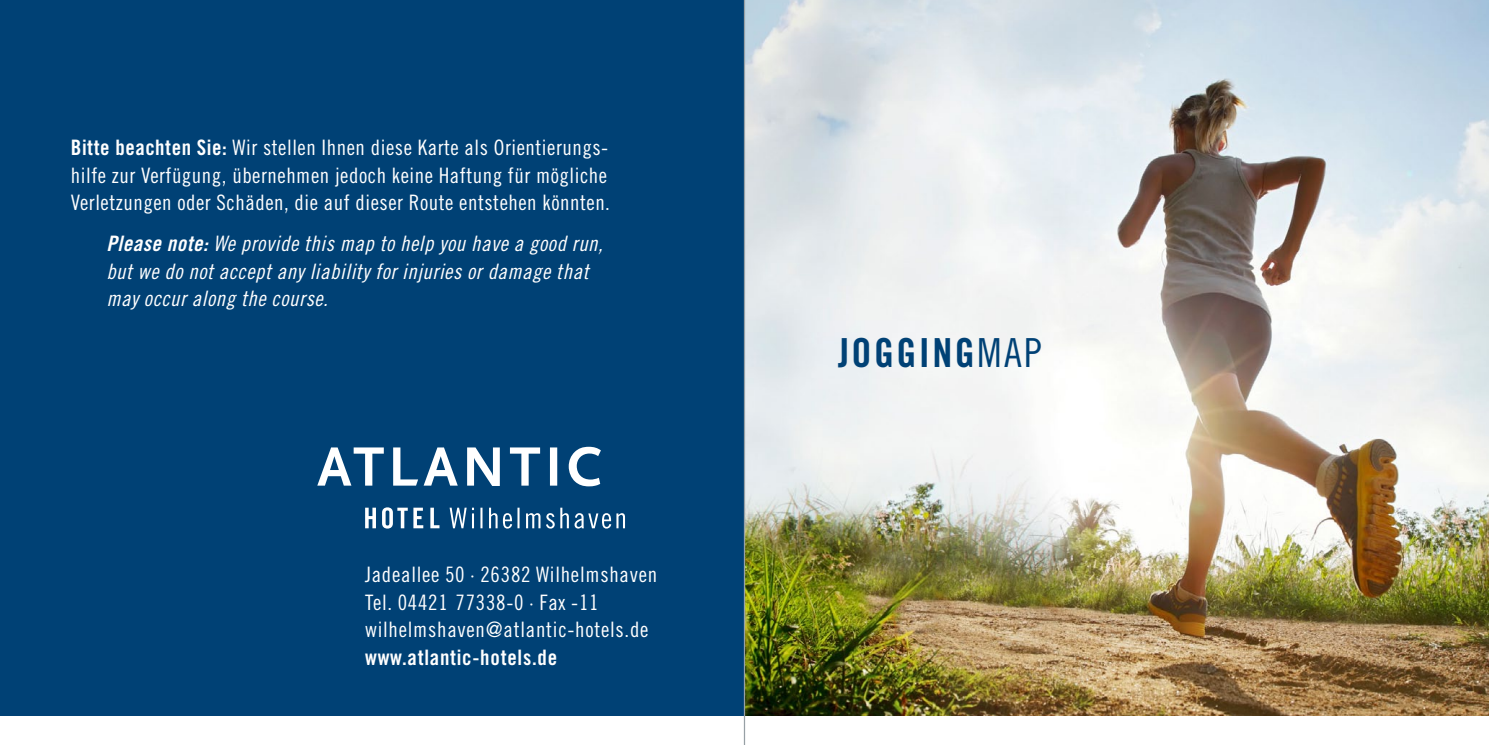
<style>
.page{position:relative;width:1489px;height:745px;background:#fff}
.page>*{position:absolute;margin:0;border:0;box-sizing:border-box;transform-origin:0 0}
.t1{font:40px "Trade Gothic Bold Cond Twenty";letter-spacing:.06em;color:#004175}
.t2{font:21.25px/27.5px "Trade Gothic Cond Eighteen";letter-spacing:.025em;color:#fff}
.t3{font:21.25px/27.5px "Trade Gothic Cond Eighteen Obl";letter-spacing:.025em;color:#fff}
.t4{font:21.25px "Trade Gothic Bold Cond Twenty";letter-spacing:.035em;color:#fff}
.s1{font-family:"Trade Gothic Bold Cond Twenty"}
.s2{font-family:"Trade Gothic Bold Cond Twenty Obl"}
.s3{font-family:"Trade Gothic Cond Eighteen"}
</style>
<div class="page">
<img style="left:745px;top:0;width:743px;height:716px">
<div style="left:0;top:0;width:744px;height:716px;background:#004175"></div>
<svg style="left:317px;top:446px;width:284px;height:40px"></svg>
<svg style="left:365px;top:507px;width:260px;height:21px"></svg>
<hr style="left:743px;top:0;width:2px;height:744px;background:#97a0a5">
<p class="t2" style="left:71px;top:133px;width:540px"><span class="s1">Bitte beachten Sie:</span> Wir stellen Ihnen diese Karte als Orientierungs&shy;hilfe zur Verfügung, übernehmen jedoch keine Haftung für mögliche<br>Verletzungen oder Schäden, die auf dieser Route entstehen könnten.</p>
<p class="t3" style="left:106px;top:230px;width:498px"><span class="s2">Please note:</span> We provide this map to help you have a good run, but we do not accept any liability for injuries or damage that may occur along the course.</p>
<p class="t2" style="left:365px;top:560px;width:293px">Jadeallee 50 · 26382 Wilhelmshaven<br>Tel. 04421 77338-0 · Fax -11 wilhelmshaven@atlantic-hotels.de</p>
<p class="t4" style="left:365px;top:643px;width:193px">www.atlantic-hotels.de</p>
<h1 class="t1" style="left:838px;top:328px;width:205px">JOGGING<span class="s3">MAp</span></h1>
</div>
